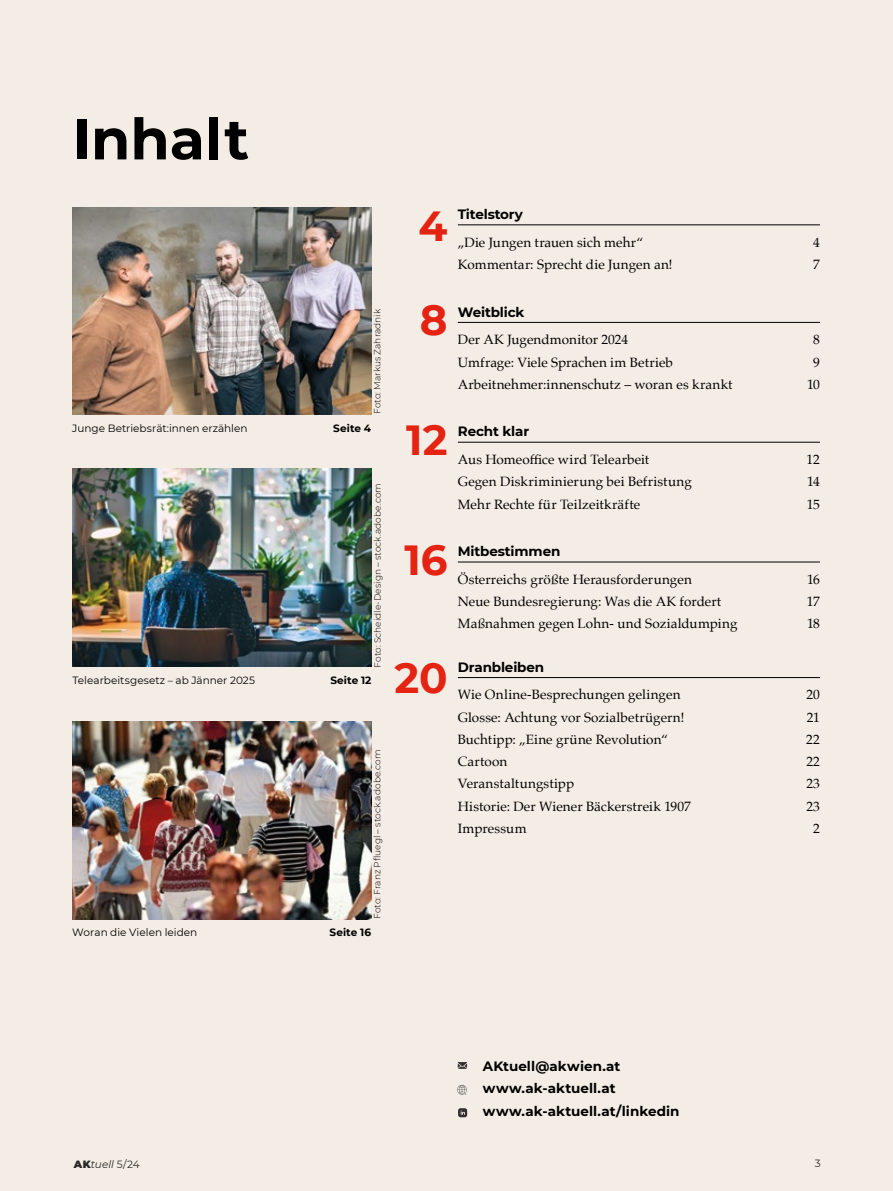
<style>
.page{position:relative;width:893px;height:1191px;background:#f4ede5}
.page>*{position:absolute;margin:0;border:0;box-sizing:border-box;transform-origin:0 0}
.t1{font:700 57px "Montserrat";color:#000}
.t2{font:700 42px "Montserrat";color:#e42313}
.FT{font:13.5px "Palatino";letter-spacing:.005em;color:#000}
.inhalt_Ü_rubrik{font:700 13.5px "Montserrat";letter-spacing:.005em;color:#000}
.ZwiTi_black{font:700 13.5px "Montserrat";letter-spacing:-.01em;color:#000}
.Bildtext{font:10.5px "Montserrat";color:#000}
.Bildtext-2{font:700 10.5px "Montserrat";letter-spacing:.005em;color:#000}
.t3{font:italic 10.5px "Montserrat";letter-spacing:.005em;color:#282827}
.t4{font:10.5px "Montserrat";color:#282827}
.Fotocredit{font:300 9px "Montserrat";letter-spacing:.005em;color:#000}
.s1{font-weight:900;font-style:normal}
.s2{font-style:normal}
</style>
<div class="page">
<img style="left:73px;top:208px;width:298px;height:206px">
<hr style="left:458px;top:224px;width:362px;height:1px;background:#000">
<hr style="left:458px;top:322px;width:362px;height:1px;background:#000">
<hr style="left:458px;top:442px;width:362px;height:1px;background:#000">
<hr style="left:458px;top:561px;width:362px;height:1px;background:#000">
<hr style="left:458px;top:677px;width:362px;height:1px;background:#000">
<svg style="left:457px;top:1062px;width:11px;height:55px"></svg>
<img style="left:73px;top:721px;width:298px;height:198px">
<img style="left:72px;top:468px;width:300px;height:198px">
<h1 class="t1" style="left:72px;top:98px;width:178px">Inhalt</h1>
<p class="Fotocredit" style="left:371px;top:414px;width:107px;rotate:-90deg">Foto: Markus Zahradnik</p>
<p class="Bildtext" style="left:72px;top:421px;width:177px">Junge Betriebsrät:innen erzählen</p>
<p class="Bildtext-2" style="left:333px;top:421px;width:39px">Seite 4</p>
<p class="Fotocredit" style="left:371px;top:668px;width:186px;rotate:-90deg">Foto: Scheidle-Design – stock.adobe.com</p>
<p class="Bildtext" style="left:73px;top:673px;width:184px">Telearbeitsgesetz – ab Jänner 2025</p>
<p class="Bildtext-2" style="left:330px;top:673px;width:43px">Seite 12</p>
<p class="Fotocredit" style="left:371px;top:919px;width:171px;rotate:-90deg">Foto: Franz Pfluegl – stock.adobe.com</p>
<p class="Bildtext" style="left:72px;top:925px;width:127px">Woran die Vielen leiden</p>
<p class="Bildtext-2" style="left:329px;top:925px;width:43px">Seite 16</p>
<p class="t2" style="left:419px;top:196px;width:30px">4</p>
<p class="t2" style="left:420px;top:290px;width:29px">8</p>
<p class="t2" style="left:406px;top:409px;width:43px">12</p>
<p class="t2" style="left:404px;top:530px;width:45px">16</p>
<p class="t2" style="left:394px;top:647px;width:55px">20</p>
<h2 class="ZwiTi_black" style="left:458px;top:204px;width:67px">Titelstory</h2>
<p class="FT" style="left:458px;top:231px;width:187px">„Die Jungen trauen sich mehr“</p>
<p class="FT" style="left:813px;top:231px;width:8px">4</p>
<p class="FT" style="left:458px;top:253px;width:216px">Kommentar: Sprecht die Jungen an!</p>
<p class="FT" style="left:813px;top:253px;width:8px">7</p>
<h2 class="ZwiTi_black" style="left:458px;top:302px;width:68px">Weitblick</h2>
<p class="FT" style="left:458px;top:328px;width:172px">Der AK Jugendmonitor 2024</p>
<p class="FT" style="left:813px;top:328px;width:8px">8</p>
<p class="FT" style="left:458px;top:351px;width:217px">Umfrage: Viele Sprachen im Betrieb</p>
<p class="FT" style="left:813px;top:351px;width:8px">9</p>
<p class="FT" style="left:458px;top:373px;width:276px">Arbeitnehmer:innenschutz – woran es krankt</p>
<p class="FT" style="left:807px;top:373px;width:14px">10</p>
<h2 class="ZwiTi_black" style="left:458px;top:422px;width:73px">Recht klar</h2>
<p class="FT" style="left:458px;top:448px;width:193px">Aus Homeoffice wird Telearbeit</p>
<p class="FT" style="left:807px;top:448px;width:15px">12</p>
<p class="FT" style="left:458px;top:470px;width:235px">Gegen Diskriminierung bei Befristung</p>
<p class="FT" style="left:807px;top:470px;width:14px">14</p>
<p class="FT" style="left:458px;top:493px;width:184px">Mehr Rechte für Teilzeitkräfte</p>
<p class="FT" style="left:807px;top:493px;width:15px">15</p>
<h2 class="ZwiTi_black" style="left:458px;top:541px;width:104px">Mitbestimmen</h2>
<p class="FT" style="left:458px;top:568px;width:236px">Österreichs größte Herausforderungen</p>
<p class="FT" style="left:807px;top:568px;width:14px">16</p>
<p class="FT" style="left:458px;top:590px;width:265px">Neue Bundesregierung: Was die AK fordert</p>
<p class="FT" style="left:807px;top:590px;width:15px">17</p>
<p class="FT" style="left:458px;top:612px;width:281px">Maßnahmen gegen Lohn- und Sozialdumping</p>
<p class="FT" style="left:807px;top:612px;width:14px">18</p>
<h2 class="ZwiTi_black" style="left:458px;top:657px;width:88px">Dranbleiben</h2>
<p class="FT" style="left:458px;top:683px;width:224px">Wie Online-Besprechungen gelingen</p>
<p class="FT" style="left:806px;top:683px;width:15px">20</p>
<p class="FT" style="left:458px;top:706px;width:228px">Glosse: Achtung vor Sozialbetrügern!</p>
<p class="FT" style="left:807px;top:706px;width:15px">21</p>
<p class="FT" style="left:458px;top:728px;width:212px">Buchtipp: „Eine grüne Revolution“</p>
<p class="FT" style="left:806px;top:728px;width:15px">22</p>
<p class="FT" style="left:458px;top:750px;width:51px">Cartoon</p>
<p class="FT" style="left:806px;top:750px;width:15px">22</p>
<p class="FT" style="left:458px;top:772px;width:118px">Veranstaltungstipp</p>
<p class="FT" style="left:806px;top:772px;width:15px">23</p>
<p class="FT" style="left:458px;top:795px;width:235px">Historie: Der Wiener Bäckerstreik 1907</p>
<p class="FT" style="left:806px;top:795px;width:15px">23</p>
<p class="FT" style="left:458px;top:817px;width:70px">Impressum</p>
<p class="FT" style="left:813px;top:817px;width:8px">2</p>
<p class="inhalt_Ü_rubrik" style="left:483px;top:1056px;width:139px">AKtuell@akwien.at</p>
<p class="inhalt_Ü_rubrik" style="left:483px;top:1078px;width:134px">www.ak-aktuell.at</p>
<p class="inhalt_Ü_rubrik" style="left:483px;top:1101px;width:198px">www.ak-aktuell.at/linkedin</p>
<p class="inhalt_Ü_rubrik" style="left:493px;top:1062px;width:139px">AKtuell@akwien.at</p>
<p class="t3" style="left:74px;top:1156px;width:67px"><span class="s1">AK</span>tuell <span class="s2">5/24</span></p>
<p class="t4" style="left:815px;top:1156px;width:7px">3</p>
</div>
